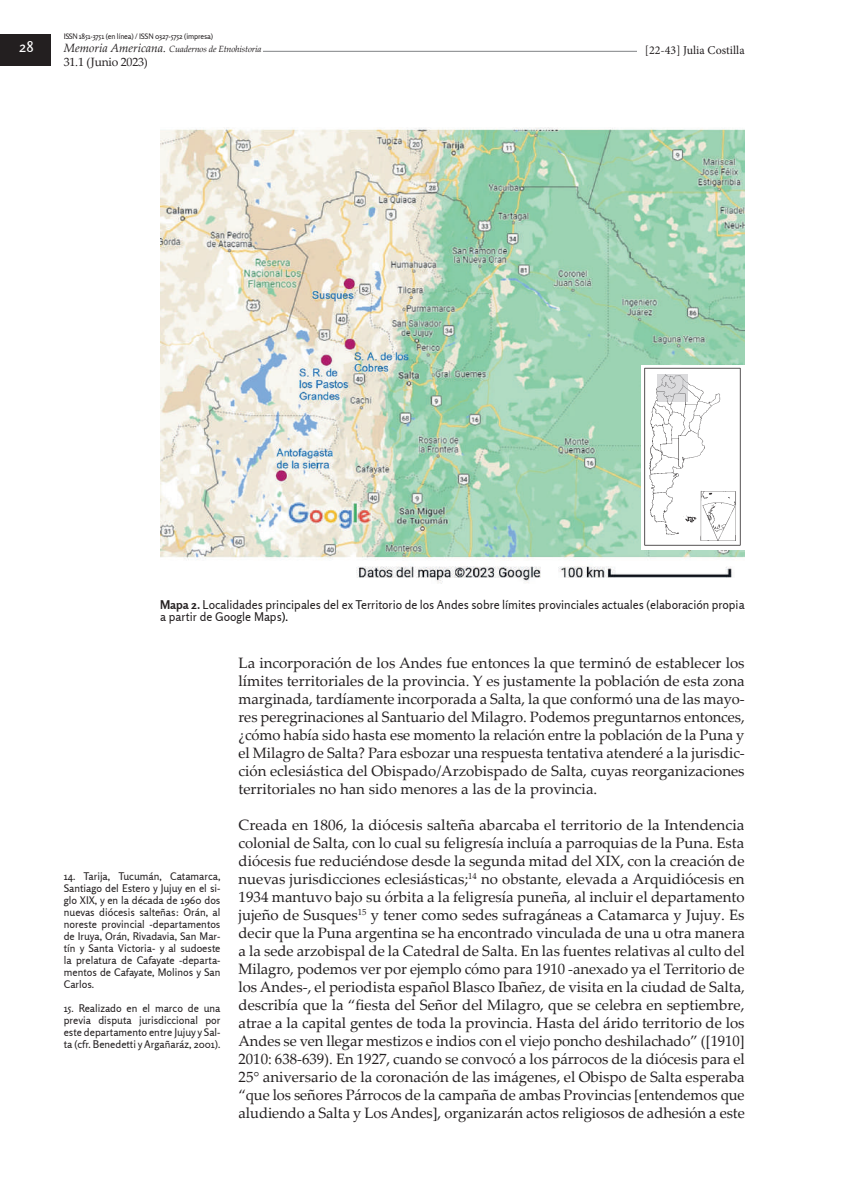
<style>
.page{position:relative;width:851px;height:1191px;background:#fff}
.page>*{position:absolute;margin:0;border:0;box-sizing:border-box;transform-origin:0 0}
.t1{font:15px/18px "Palatino Linotype";color:#231f20;text-align:justify}
.t2{font:15px "Rosario";color:#fff}
.t3{font:12px/12px "Rosario";color:#231f20}
.t4{font:12px "Minion Pro";letter-spacing:.005em;color:#231f20}
.t5{font:12px "Palatino Linotype";letter-spacing:-.02em;color:#231f20}
.t6{font:10.5px/12px "Rosario";color:#231f20;text-align:justify}
.t7{font:italic 9px "Palatino Linotype";letter-spacing:-.02em;color:#231f20}
.t8{font:7.5px "Rosario";letter-spacing:-.02em;color:#231f20}
.s1{font-size:12px}
.s2{font-weight:700}
.s3{color:#000001}
</style>
<div class="page">
<hr style="left:263px;top:51px;width:470px;height:1px;background:#808285">
<div style="left:0;top:35px;width:50px;height:31px;background:#231f20"></div>
<div style="left:637px;top:45px;width:107px;height:21px;background:#fff"></div>
<img style="left:160px;top:128px;width:584px;height:456px">
<img style="left:641px;top:366px;width:103px;height:183px">
<svg style="left:657px;top:375px;width:30px;height:27px"></svg>
<p class="t8" style="left:64px;top:32px;width:151px">ISSN 1851-3751 (en línea) / ISSN 0327-5752 (impresa)</p>
<p class="t7" style="left:64px;top:43px;width:199px"><span class="s1">Memoria Americana.</span> Cuadernos de Etnohistoria</p>
<p class="t5" style="left:64px;top:53px;width:86px">31.1 (Junio 2023)</p>
<p class="t2" style="left:19px;top:38px;width:16px">28</p>
<p class="t4" style="left:644px;top:42px;width:101px">[22-43] Julia Costilla</p>
<p class="t3" style="left:160px;top:599px;width:586px"><span class="s2">Mapa 2.</span> Localidades principales del ex Territorio de los Andes sobre límites provinciales actuales (elaboración propia a partir de Google Maps<span class="s3">).</span></p>
<p class="t6" style="left:64px;top:870px;width:158px">14. Tarija, Tucumán, Catamarca, Santiago del Estero y Jujuy en el si&shy;glo XIX, y en la década de 1960 dos nuevas diócesis salteñas: Orán, al noreste provincial -departamentos de Iruya, Orán, Rivadavia, San Mar&shy;tín y Santa Victoria- y al sudoeste la prelatura de Cafayate -departa&shy;mentos de Cafayate, Molinos y San Carlos.</p>
<p class="t6" style="left:64px;top:1002px;width:158px">15. Realizado en el marco de una previa disputa jurisdiccional por este departamento entre Jujuy y Sal&shy;ta (cfr. Benedetti y Argañaráz, 2001).</p>
<p class="t1" style="left:238px;top:653px;width:507px">La incorporación de los Andes fue entonces la que terminó de establecer los límites territoriales de la provincia. Y es justamente la población de esta zona marginada, tardíamente incorporada a Salta, la que conformó una de las mayo&shy;res peregrinaciones al Santuario del Milagro. Podemos preguntarnos entonces, ¿cómo había sido hasta ese momento la relación entre la población de la Puna y el Milagro de Salta? Para esbozar una respuesta tentativa atenderé a la jurisdic&shy;ción eclesiástica del Obispado/Arzobispado de Salta, cuyas reorganizaciones territoriales no han sido menores a las de la provincia.</p>
<p class="t1" style="left:238px;top:815px;width:508px">Creada en 1806, la diócesis salteña abarcaba el territorio de la Intendencia colonial de Salta, con lo cual su feligresía incluía a parroquias de la Puna. Esta diócesis fue reduciéndose desde la segunda mitad del XIX, con la creación de nuevas jurisdicciones eclesiásticas;<sup>14</sup> no obstante, elevada a Arquidiócesis en 1934 mantuvo bajo su órbita a la feligresía puneña, al incluir el departamento jujeño de Susques<sup>15</sup> y tener como sedes sufragáneas a Catamarca y Jujuy. Es decir que la Puna argentina se ha encontrado vinculada de una u otra manera a la sede arzobispal de la Catedral de Salta. En las fuentes relativas al culto del Milagro, podemos ver por ejemplo cómo para 1910 -anexado ya el Territorio de los Andes-, el periodista español Blasco Ibañez, de visita en la ciudad de Salta, describía que la “fiesta del Señor del Milagro, que se celebra en septiembre, atrae a la capital gentes de toda la provincia. Hasta del árido territorio de los Andes se ven llegar mestizos e indios con el viejo poncho deshilachado” ([1910] 2010: 638-639). En 1927, cuando se convocó a los párrocos de la diócesis para el 25 aniversario de la coronación de las imágenes, el Obispo de Salta esperaba “que los señores Párrocos de la campaña de ambas Provincias [entendemos que aludiendo a Salta y Los Andes], organizarán actos religiosos de adhesión a este</p>
</div>
